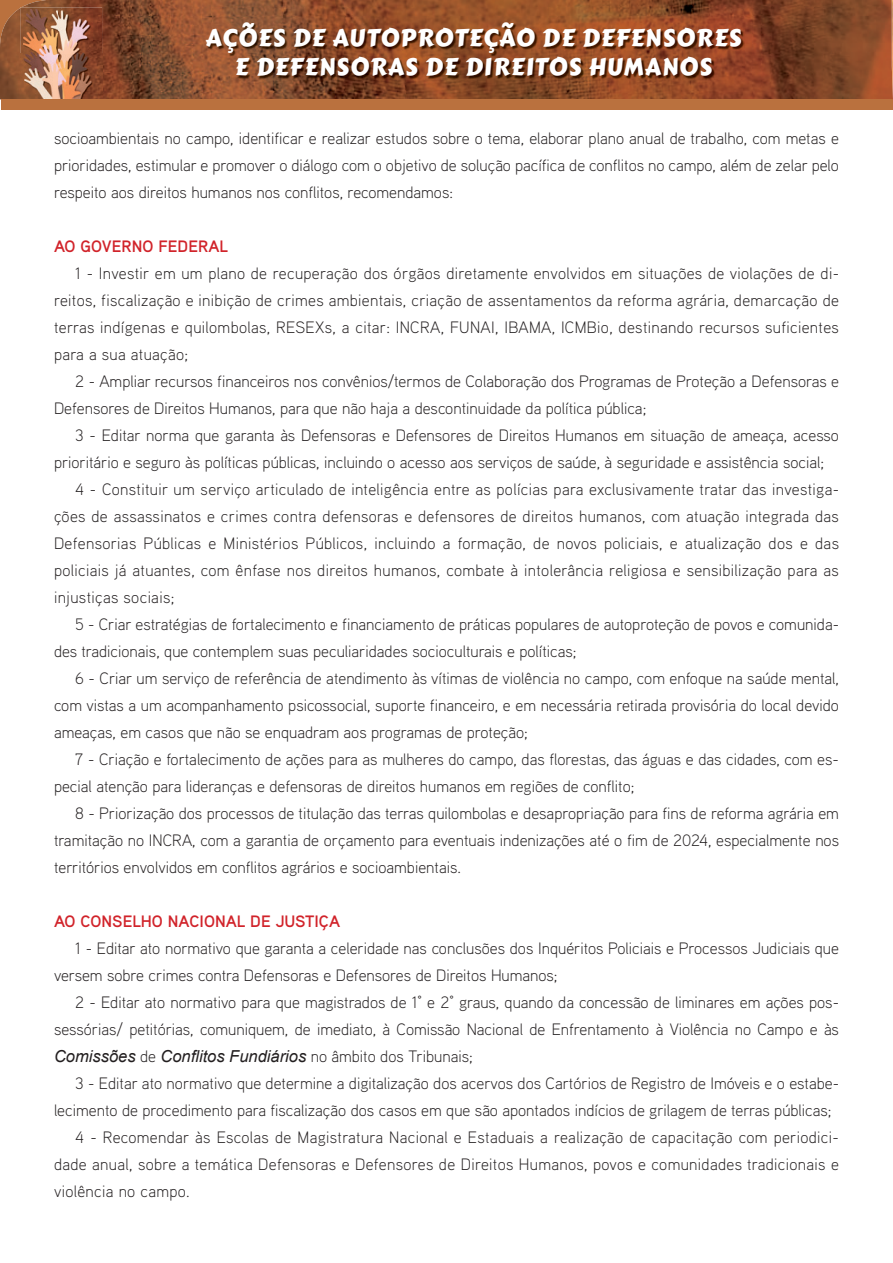
<style>
.page{position:relative;width:893px;height:1263px;background:#fff}
.page>*{position:absolute;margin:0;border:0;box-sizing:border-box;transform-origin:0 0}
.t1{font:24px/28.8px "Carter One";letter-spacing:.04em;color:#fff;text-align:center}
.t2{font:300 16.5px/27px "Aaux Pro";color:#231f20;text-align:justify}
.t3{font:300 16.5px "Aaux Pro";letter-spacing:.02em;color:#231f20}
.t4{font:italic 16.5px "Arial";color:#231f20}
.t5{font:700 16.5px "Aaux Pro";color:#d1232a}
.s1{font-family:"Aaux Pro";font-weight:300;font-style:normal}
</style>
<div class="page">
<img style="left:0;top:0;width:893px;height:99px">
<img style="left:207px;top:23px;width:537px;height:57px">
<img style="left:20px;top:7px;width:82px;height:92px">
<svg style="left:0;top:0;width:48px;height:48px"></svg>
<img style="left:24px;top:10px;width:68px;height:45px">
<div style="left:1px;top:99px;width:891px;height:11px;background:#ba713e"></div>
<h1 class="t1" style="left:205px;top:24px;width:537px">AÇÕES DE AUTOPROTEÇÃO DE DEFENSORES<br>E DEFENSORAS DE DIREITOS HUMANOS</h1>
<p class="t2" style="left:54px;top:124px;width:786px">socioambientais no campo, identificar e realizar estudos sobre o tema, elaborar plano anual de trabalho, com metas e prioridades, estimular e promover o diálogo com o objetivo de solução pacífica de conflitos no campo, além de zelar pelo respeito aos direitos humanos nos conflitos, recomendamos:</p>
<p class="t5" style="left:54px;top:235px;width:175px">AO GOVERNO FEDERAL</p>
<p class="t2" style="left:54px;top:259px;width:786px;text-indent:21px">1 - Investir em um plano de recuperação dos órgãos diretamente envolvidos em situações de violações de di&shy;reitos, fiscalização e inibição de crimes ambientais, criação de assentamentos da reforma agrária, demarcação de terras indígenas e quilombolas, RESEXs, a citar: INCRA, FUNAI, IBAMA, ICMBio, destinando recursos suficientes para a sua atuação;</p>
<p class="t2" style="left:54px;top:367px;width:786px;text-indent:21px">2 - Ampliar recursos financeiros nos convênios/termos de Colaboração dos Programas de Proteção a Defensoras e<br>Defensores de Direitos Humanos, para que não haja a descontinuidade da política pública;</p>
<p class="t2" style="left:75px;top:421px;width:765px">3 - Editar norma que garanta às Defensoras e Defensores de Direitos Humanos em situação de ameaça, acesso</p>
<p class="t2" style="left:54px;top:448px;width:772px">prioritário e seguro às políticas públicas, incluindo o acesso aos serviços de saúde, à seguridade e assistência social;</p>
<p class="t3" style="left:75px;top:478px;width:765px">4 - Constituir um serviço articulado de inteligência entre as polícias para exclusivamente tratar das investiga-</p>
<p class="t3" style="left:54px;top:505px;width:786px">ções de assassinatos e crimes contra defensoras e defensores de direitos humanos, com atuação integrada das</p>
<p class="t3" style="left:54px;top:532px;width:786px">Defensorias Públicas e Ministérios Públicos, incluindo a formação, de novos policiais, e atualização dos e das</p>
<p class="t3" style="left:54px;top:559px;width:786px">policiais já atuantes, com ênfase nos direitos humanos, combate à intolerância religiosa e sensibilização para as</p>
<p class="t3" style="left:54px;top:586px;width:122px">injustiças sociais;</p>
<p class="t2" style="left:75px;top:610px;width:765px">5 - Criar estratégias de fortalecimento e financiamento de práticas populares de autoproteção de povos e comunida-</p>
<p class="t2" style="left:54px;top:637px;width:524px">des tradicionais, que contemplem suas peculiaridades socioculturais e políticas;</p>
<p class="t2" style="left:75px;top:664px;width:765px">6 - Criar um serviço de referência de atendimento às vítimas de violência no campo, com enfoque na saúde mental,</p>
<p class="t2" style="left:54px;top:691px;width:786px">com vistas a um acompanhamento psicossocial, suporte financeiro, e em necessária retirada provisória do local devido</p>
<p class="t2" style="left:54px;top:718px;width:475px">ameaças, em casos que não se enquadram aos programas de proteção;</p>
<p class="t2" style="left:75px;top:745px;width:765px">7 - Criação e fortalecimento de ações para as mulheres do campo, das florestas, das águas e das cidades, com es-</p>
<p class="t2" style="left:54px;top:772px;width:582px">pecial atenção para lideranças e defensoras de direitos humanos em regiões de conflito;</p>
<p class="t2" style="left:75px;top:799px;width:765px">8 - Priorização dos processos de titulação das terras quilombolas e desapropriação para fins de reforma agrária em</p>
<p class="t2" style="left:54px;top:826px;width:787px">tramitação no INCRA, com a garantia de orçamento para eventuais indenizações até o fim de 2024, especialmente nos</p>
<p class="t2" style="left:54px;top:853px;width:408px">territórios envolvidos em conflitos agrários e socioambientais.</p>
<p class="t5" style="left:54px;top:910px;width:288px">AO CONSELHO NACIONAL DE JUSTIÇA</p>
<p class="t2" style="left:54px;top:934px;width:786px;text-indent:21px">1 - Editar ato normativo que garanta a celeridade nas conclusões dos Inquéritos Policiais e Processos Judiciais que versem sobre crimes contra Defensoras e Defensores de Direitos Humanos;</p>
<p class="t2" style="left:54px;top:988px;width:786px;text-align:right">2 - Editar ato normativo para que magistrados de 1° e 2° graus, quando da concessão de liminares em ações pos&shy;sessórias/ petitórias, comuniquem, de imediato, à Comissão Nacional de Enfrentamento à Violência no Campo e às</p>
<p class="t4" style="left:54px;top:1045px;width:420px">Comissões <span class="s1">de</span> Conflitos Fundiários <span class="s1">no âmbito dos Tribunais;</span></p>
<p class="t2" style="left:75px;top:1069px;width:765px">3 - Editar ato normativo que determine a digitalização dos acervos dos Cartórios de Registro de Imóveis e o estabe-</p>
<p class="t2" style="left:54px;top:1096px;width:779px">lecimento de procedimento para fiscalização dos casos em que são apontados indícios de grilagem de terras públicas;</p>
<p class="t3" style="left:75px;top:1126px;width:765px">4 - Recomendar às Escolas de Magistratura Nacional e Estaduais a realização de capacitação com periodici-</p>
<p class="t3" style="left:54px;top:1153px;width:786px">dade anual, sobre a temática Defensoras e Defensores de Direitos Humanos, povos e comunidades tradicionais e</p>
<p class="t3" style="left:54px;top:1180px;width:137px">violência no campo.</p>
</div>
